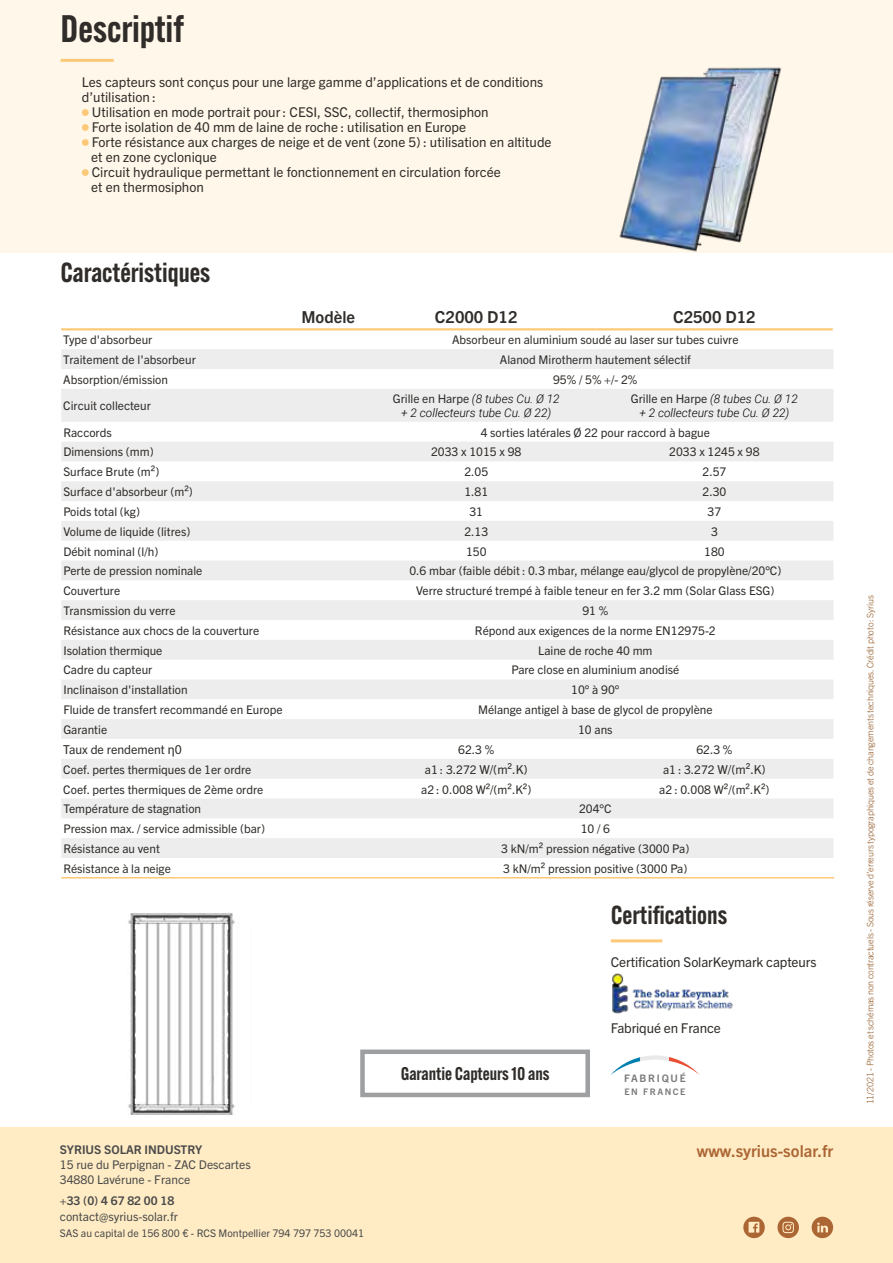
<style>
.page{position:relative;width:893px;height:1263px;background:#fff}
.page>*{position:absolute;margin:0;border:0;box-sizing:border-box;transform-origin:0 0}
.t1{font:600 37.5px "Alternate Gothic ATF";color:#2f2c29}
.t2{font:600 27px "Alternate Gothic ATF";color:#2f2c29}
.t3{font:600 25.5px "Alternate Gothic ATF";color:#2f2c29}
.t4{font:600 18px "Alternate Gothic ATF";color:#2f2c29}
.t5{font:700 16.5px "Trade Gothic Next LT Pro";color:#2f2c29}
.t6{font:700 16.5px "Trade Gothic Next LT Pro";color:#ac6634}
.t7{font:13.5px "Trade Gothic Next LT Pro";color:#2f2c29}
.t8{font:12.3px "Trade Gothic Next LT Pro";color:#2f2c29}
.t9{font:12px/15px "Trade Gothic Next LT Pro";color:#4a4a49}
.t10{font:700 12px "Trade Gothic Next LT Pro";color:#4a4a49}
.t11{font:11.85px "Trade Gothic Next LT Pro";color:#2f2c29}
.t12{font:italic 300 11.85px "Roboto";color:#000}
.t13{font:10.5px "Trade Gothic Next LT Pro";color:#4a4a49}
.t14{font:700 10.35px "Trade Gothic Next LT Pro";letter-spacing:.165em;color:#7c7b7b}
.t15{font:300 9px "Trade Gothic Next LT Pro";letter-spacing:-.02em;color:#905622}
.t16{font:700 9px "Trade Gothic Next LT Pro";letter-spacing:.175em;color:#7c7b7b}
.s1{font-family:"Roboto";font-weight:300;font-style:italic;color:#000}
.s2{font-family:"Roboto"}
.s3{font-size:12.3px}
</style>
<div class="page">
<div style="left:0;top:0;width:893px;height:253px;background:#fff7ea"></div>
<div style="left:0;top:1127px;width:893px;height:136px;background:#ffecc5"></div>
<svg style="left:743px;top:1217px;width:22px;height:21px"></svg>
<svg style="left:777px;top:1217px;width:22px;height:21px"></svg>
<svg style="left:812px;top:1217px;width:21px;height:21px"></svg>
<img style="left:619px;top:67px;width:162px;height:185px">
<hr style="left:61px;top:59px;width:53px;height:3px;background:#fcc978">
<div style="left:82px;top:109px;width:7px;height:7px;background:#fcc978;border-radius:50%"></div>
<div style="left:82px;top:124px;width:7px;height:7px;background:#fcc978;border-radius:50%"></div>
<div style="left:82px;top:139px;width:7px;height:7px;background:#fcc978;border-radius:50%"></div>
<div style="left:82px;top:169px;width:7px;height:7px;background:#fcc978;border-radius:50%"></div>
<div style="left:360px;top:1049px;width:230px;height:48px;border:4px solid #9e9fa1"></div>
<img style="left:128px;top:912px;width:111px;height:203px">
<img style="left:612px;top:973px;width:121px;height:41px">
<hr style="left:611px;top:939px;width:51px;height:3px;background:#fcc978">
<svg style="left:61px;top:349px;width:772px;height:509px;fill:#ededed"></svg>
<hr style="left:61px;top:328px;width:296px;height:2px;background:#fcc978">
<hr style="left:357px;top:328px;width:238px;height:2px;background:#fcc978">
<hr style="left:595px;top:328px;width:238px;height:2px;background:#fcc978">
<hr style="left:61px;top:877px;width:296px;height:1px;background:#fcc978">
<hr style="left:357px;top:877px;width:238px;height:1px;background:#fcc978">
<hr style="left:595px;top:877px;width:239px;height:1px;background:#fcc978">
<svg style="left:610px;top:1057px;width:30px;height:18px"></svg>
<div style="left:640px;top:1055px;width:30px;height:20px;background:linear-gradient(to bottom,#eee,#fff)"></div>
<svg style="left:670px;top:1057px;width:30px;height:18px"></svg>
<h1 class="t1" style="left:61px;top:5px;width:125px">Descriptif</h1>
<p class="t7" style="left:82px;top:73px;width:463px">Les capteurs sont conçus pour une large gamme d’applications et de conditions</p>
<p class="t7" style="left:82px;top:88px;width:76px">d’utilisation :</p>
<p class="t7" style="left:92px;top:103px;width:398px">Utilisation en mode portrait pour : CESI, SSC, collectif, thermosiphon</p>
<p class="t7" style="left:92px;top:118px;width:376px">Forte isolation de 40 mm de laine de roche : utilisation en Europe</p>
<p class="t7" style="left:92px;top:133px;width:461px">Forte résistance aux charges de neige et de vent (zone 5) : utilisation en altitude</p>
<p class="t7" style="left:91px;top:148px;width:127px">et en zone cyclonique</p>
<p class="t7" style="left:92px;top:163px;width:410px">Circuit hydraulique permettant le fonctionnement en circulation forcée</p>
<p class="t7" style="left:91px;top:178px;width:114px">et en thermosiphon</p>
<h2 class="t2" style="left:61px;top:256px;width:151px">Caractéristiques</h2>
<h3 class="t5" style="left:302px;top:306px;width:55px">Modèle</h3>
<h3 class="t5" style="left:435px;top:306px;width:84px">C2000 D12</h3>
<h3 class="t5" style="left:673px;top:306px;width:84px">C2500 D12</h3>
<p class="t11" style="left:63px;top:332px;width:91px">Type d'absorbeur</p>
<p class="t11" style="left:452px;top:332px;width:288px">Absorbeur en aluminium soudé au laser sur tubes cuivre</p>
<p class="t11" style="left:63px;top:351px;width:134px">Traitement de l'absorbeur</p>
<p class="t11" style="left:500px;top:351px;width:192px">Alanod Mirotherm hautement sélectif</p>
<p class="t11" style="left:63px;top:371px;width:106px">Absorption/émission</p>
<p class="t11" style="left:553px;top:371px;width:86px">95% / 5% +/- 2%</p>
<p class="t11" style="left:63px;top:398px;width:89px">Circuit collecteur</p>
<p class="t11" style="left:393px;top:390px;width:168px">Grille en Harpe <span class="s1">(8 tubes Cu. Ø 12</span></p>
<p class="t12" style="left:401px;top:405px;width:152px">+ 2 collecteurs tube Cu. Ø 22)</p>
<p class="t11" style="left:631px;top:390px;width:168px">Grille en Harpe <span class="s1">(8 tubes Cu. Ø 12</span></p>
<p class="t12" style="left:639px;top:405px;width:152px">+ 2 collecteurs tube Cu. Ø 22)</p>
<p class="t11" style="left:63px;top:424px;width:50px">Raccords</p>
<p class="t11" style="left:481px;top:424px;width:231px">4 sorties latérales Ø 22 pour raccord à bague</p>
<p class="t11" style="left:63px;top:444px;width:92px">Dimensions (mm)</p>
<p class="t11" style="left:431px;top:444px;width:92px">2033 x 1015 x 98</p>
<p class="t11" style="left:669px;top:444px;width:92px">2033 x 1245 x 98</p>
<p class="t11" style="left:63px;top:464px;width:98px">Surface Brute (m²)</p>
<p class="t11" style="left:464px;top:464px;width:25px">2.05</p>
<p class="t11" style="left:702px;top:464px;width:25px">2.57</p>
<p class="t11" style="left:63px;top:483px;width:131px">Surface d'absorbeur (m²)</p>
<p class="t11" style="left:464px;top:483px;width:25px">1.81</p>
<p class="t11" style="left:702px;top:483px;width:25px">2.30</p>
<p class="t11" style="left:63px;top:503px;width:78px">Poids total (kg)</p>
<p class="t11" style="left:469px;top:503px;width:15px">31</p>
<p class="t11" style="left:708px;top:503px;width:15px">37</p>
<p class="t11" style="left:63px;top:523px;width:128px">Volume de liquide (litres)</p>
<p class="t11" style="left:464px;top:523px;width:25px">2.13</p>
<p class="t11" style="left:711px;top:523px;width:8px">3</p>
<p class="t11" style="left:63px;top:543px;width:96px">Débit nominal (l/h)</p>
<p class="t11" style="left:466px;top:543px;width:22px">150</p>
<p class="t11" style="left:704px;top:543px;width:22px">180</p>
<p class="t11" style="left:63px;top:563px;width:141px">Perte de pression nominale</p>
<p class="t11" style="left:409px;top:563px;width:374px">0.6 mbar (faible débit : 0.3 mbar, mélange eau/glycol de propylène/20°C)</p>
<p class="t11" style="left:63px;top:583px;width:58px">Couverture</p>
<p class="t11" style="left:416px;top:583px;width:360px">Verre structuré trempé à faible teneur en fer 3.2 mm (Solar Glass ESG)</p>
<p class="t11" style="left:63px;top:602px;width:114px">Transmission du verre</p>
<p class="t11" style="left:582px;top:602px;width:27px">91 %</p>
<p class="t11" style="left:63px;top:622px;width:197px">Résistance aux chocs de la couverture</p>
<p class="t11" style="left:475px;top:622px;width:242px">Répond aux exigences de la norme EN12975-2</p>
<p class="t11" style="left:63px;top:642px;width:101px">Isolation thermique</p>
<p class="t11" style="left:538px;top:642px;width:116px">Laine de roche 40 mm</p>
<p class="t11" style="left:63px;top:662px;width:90px">Cadre du capteur</p>
<p class="t11" style="left:511px;top:662px;width:169px">Pare close en aluminium anodisé</p>
<p class="t11" style="left:63px;top:682px;width:126px">Inclinaison d'installation</p>
<p class="t11" style="left:571px;top:682px;width:50px">10° à 90°</p>
<p class="t11" style="left:63px;top:701px;width:221px">Fluide de transfert recommandé en Europe</p>
<p class="t11" style="left:478px;top:701px;width:236px">Mélange antigel à base de glycol de propylène</p>
<p class="t11" style="left:63px;top:721px;width:45px">Garantie</p>
<p class="t11" style="left:578px;top:721px;width:36px">10 ans</p>
<p class="t8" style="left:63px;top:741px;width:120px">Taux de rendement <span class="s2">η</span>0</p>
<p class="t11" style="left:458px;top:741px;width:38px">62.3 %</p>
<p class="t11" style="left:696px;top:741px;width:38px">62.3 %</p>
<p class="t11" style="left:63px;top:761px;width:190px">Coef. pertes thermiques de 1er ordre</p>
<p class="t11" style="left:425px;top:761px;width:104px">a1 : 3.272 <span class="s3">W/(m².K)</span></p>
<p class="t11" style="left:663px;top:761px;width:104px">a1 : 3.272 <span class="s3">W/(m².K)</span></p>
<p class="t11" style="left:63px;top:781px;width:202px">Coef. pertes thermiques de 2ème ordre</p>
<p class="t11" style="left:421px;top:781px;width:112px">a2 : 0.008 W²/(m².K²)</p>
<p class="t11" style="left:659px;top:781px;width:112px">a2 : 0.008 W²/(m².K²)</p>
<p class="t11" style="left:63px;top:801px;width:139px">Température de stagnation</p>
<p class="t11" style="left:579px;top:801px;width:34px">204°C</p>
<p class="t11" style="left:63px;top:820px;width:203px">Pression max. / service admissible (bar)</p>
<p class="t11" style="left:581px;top:820px;width:31px">10 / 6</p>
<p class="t11" style="left:63px;top:840px;width:98px">Résistance au vent</p>
<p class="t11" style="left:501px;top:840px;width:190px">3 kN/m² pression négative (3000 Pa)</p>
<p class="t11" style="left:63px;top:860px;width:109px">Résistance à la neige</p>
<p class="t11" style="left:503px;top:860px;width:186px">3 kN/m² pression positive (3000 Pa)</p>
<h3 class="t3" style="left:611px;top:898px;width:118px">Certifications</h3>
<p class="t7" style="left:611px;top:953px;width:207px">Certification SolarKeymark capteurs</p>
<p class="t10" style="left:60px;top:1141px;width:144px">SYRIUS SOLAR INDUSTRY</p>
<p class="t9" style="left:60px;top:1156px;width:192px">15 rue du Perpignan - ZAC Descartes<br>34880 Lavérune - France</p>
<p class="t10" style="left:60px;top:1192px;width:116px">+33 (0) 4 67 82 00 18</p>
<p class="t9" style="left:60px;top:1208px;width:120px">contact@syrius-solar.fr</p>
<p class="t13" style="left:60px;top:1226px;width:306px">SAS au capital de 156 800 € - RCS Montpellier 794 797 753 00041</p>
<h3 class="t4" style="left:401px;top:1062px;width:150px">Garantie Capteurs 10 ans</h3>
<p class="t7" style="left:611px;top:1019px;width:111px">Fabriqué en France</p>
<p class="t14" style="left:624px;top:1071px;width:63px">FABRIQUÉ</p>
<p class="t16" style="left:624px;top:1086px;width:63px">EN FRANCE</p>
<h3 class="t6" style="left:697px;top:1139px;width:138px">www.syrius-solar.fr</h3>
<p class="t15" style="left:864px;top:1104px;width:511px;rotate:-90deg">11/2021 - Photos et schémas non contractuels - Sous réserve d’erreurs typographiques et de changements techniques. Crédit photo : Syrius</p>
</div>
